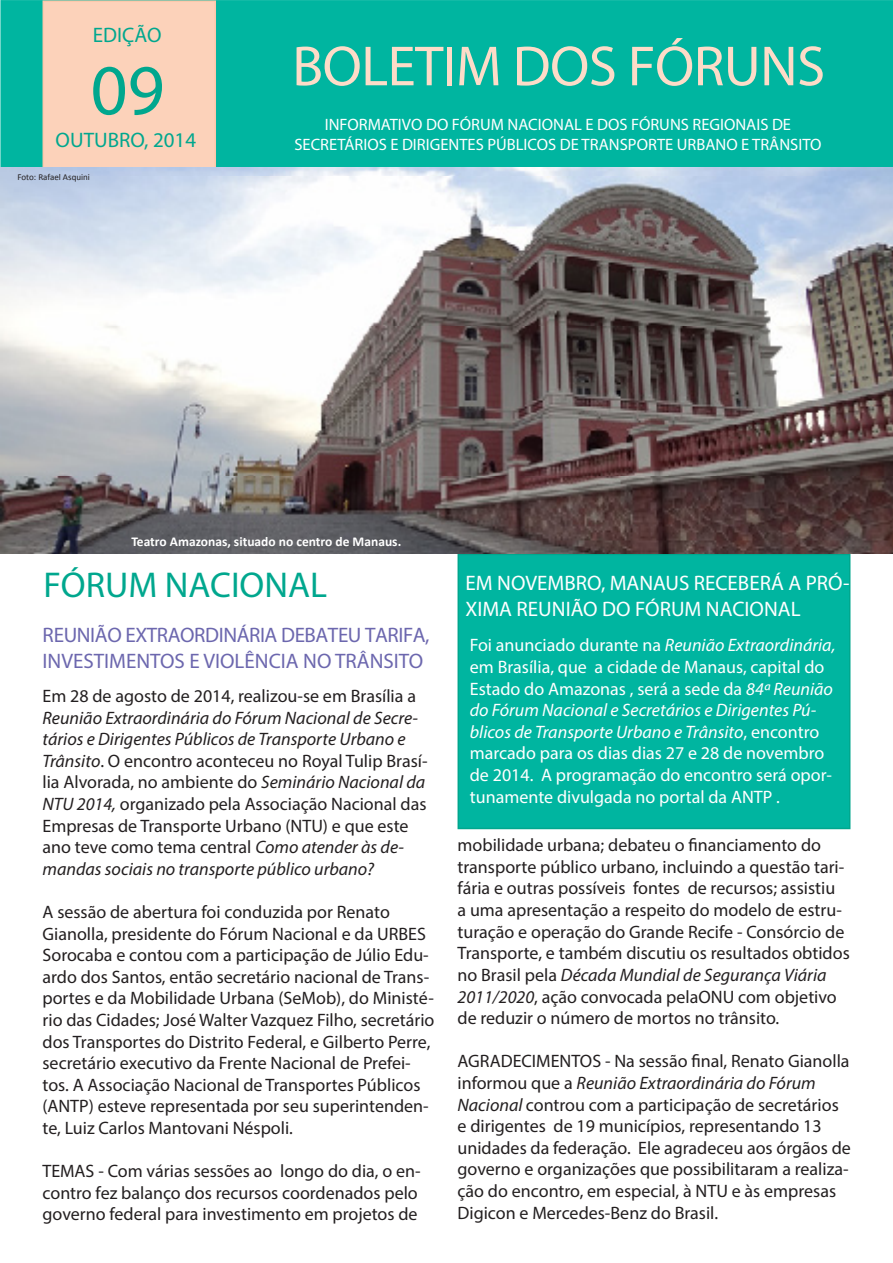
<style>
.page{position:relative;width:893px;height:1263px;background:#fff}
.page>*{position:absolute;margin:0;border:0;box-sizing:border-box;transform-origin:0 0}
.t1{font:72px "Myriad Pro";color:#00a78e}
.t2{font:57px "Myriad Pro";letter-spacing:-.01em;color:#fddcc8}
.t3{font:36px "Myriad Pro";color:#00a78e}
.t4{font:21px/25.2px "Myriad Pro";color:#fff}
.t5{font:21px "Myriad Pro";letter-spacing:-.02em;color:#6c67ae}
.t6{font:21px "Myriad Pro";color:#6c67ae}
.t7{font:21px "Myriad Pro";color:#00a78e}
.t8{font:18px/21.6px "Myriad Pro";color:#231f20}
.t9{font:18px/21.6px "Myriad Pro";color:#fff}
.t10{font:16.5px "Myriad Pro";color:#fff}
.t11{font:700 13.5px "Calibri";color:#fff}
.t12{font:9px "Calibri";color:#231f20}
.s1{font-style:italic}
</style>
<div class="page">
<div style="left:0;top:0;width:893px;height:167px;background:#00b5a0"></div>
<div style="left:43px;top:1px;width:172px;height:168px;background:#fcd2ba"></div>
<div style="left:43px;top:0;width:173px;height:170px;border:2px solid #fcc8ab"></div>
<div style="left:458px;top:554px;width:392px;height:275px;background:#00b5a0;border:2px solid #00a78e"></div>
<img style="left:0;top:167px;width:893px;height:387px">
<p class="t7" style="left:93px;top:22px;width:70px">EDIÇÃO</p>
<p class="t1" style="left:91px;top:46px;width:75px">09</p>
<p class="t7" style="left:56px;top:127px;width:142px">OUTUBRO, 2014</p>
<p class="t12" style="left:17px;top:171px;width:74px">Foto: Rafael Asquini</p>
<p class="t2" style="left:292px;top:31px;width:534px">BOLETIM DOS FÓRUNS</p>
<p class="t10" style="left:325px;top:114px;width:468px">INFORMATIVO DO FÓRUM NACIONAL E DOS FÓRUNS REGIONAIS DE</p>
<p class="t10" style="left:294px;top:134px;width:529px">SECRETÁRIOS E DIRIGENTES PÚBLICOS DE TRANSPORTE URBANO E TRÂNSITO</p>
<p class="t11" style="left:131px;top:533px;width:271px">Teatro Amazonas, situado no centro de Manaus.</p>
<p class="t3" style="left:43px;top:563px;width:285px">FÓRUM NACIONAL</p>
<p class="t5" style="left:43px;top:622px;width:389px">REUNIÃO EXTRAORDINÁRIA DEBATEU TARIFA,</p>
<p class="t6" style="left:43px;top:648px;width:382px">INVESTIMENTOS E VIOLÊNCIA NO TRÂNSITO</p>
<p class="t8" style="left:43px;top:685px;width:387px">Em 28 de agosto de 2014, realizou-se em Brasília a <span class="s1">Reunião Extraordinária do Fórum Nacional de Secre&shy;tários e Dirigentes Públicos de Transporte Urbano e Trânsito</span>. O encontro aconteceu no Royal Tulip Brasí&shy;lia Alvorada, no ambiente do <span class="s1">Seminário Nacional da NTU 2014,</span> organizado pela Associação Nacional das Empresas de Transporte Urbano (NTU) e que este ano teve como tema central <span class="s1">Como atender às de&shy;mandas sociais no transporte público urbano?</span></p>
<p class="t8" style="left:43px;top:901px;width:393px">A sessão de abertura foi conduzida por Renato Gianolla, presidente do Fórum Nacional e da URBES Sorocaba e contou com a participação de Júlio Edu&shy;ardo dos Santos, então secretário nacional de Trans&shy;portes e da Mobilidade Urbana (SeMob), do Ministé&shy;rio das Cidades; José Walter Vazquez Filho, secretário dos Transportes do Distrito Federal, e Gilberto Perre, secretário executivo da Frente Nacional de Prefei&shy;tos. A Associação Nacional de Transportes Públicos (ANTP) esteve representada por seu superintenden&shy;te, Luiz Carlos Mantovani Néspoli.</p>
<p class="t8" style="left:43px;top:1160px;width:380px">TEMAS - Com várias sessões ao longo do dia, o en&shy;contro fez balanço dos recursos coordenados pelo governo federal para investimento em projetos de</p>
<p class="t4" style="left:466px;top:570px;width:385px">EM NOVEMBRO, MANAUS RECEBERÁ A PRÓ-<br>XIMA REUNIÃO DO FÓRUM NACIONAL</p>
<p class="t9" style="left:470px;top:634px;width:367px">Foi anunciado durante na <span class="s1">Reunião Extraordinária, </span>em Brasília, que a cidade de Manaus, capital do Estado do Amazonas , será a sede da <span class="s1">84ª Reunião do Fórum Nacional e Secretários e Dirigentes Pú&shy;blicos de Transporte Urbano e Trânsito</span>, encontro marcado para os dias dias 27 e 28 de novembro de 2014. A programação do encontro será opor&shy;tunamente divulgada no portal da ANTP .</p>
<p class="t8" style="left:458px;top:834px;width:394px">mobilidade urbana; debateu o financiamento do transporte público urbano, incluindo a questão tari&shy;fária e outras possíveis fontes de recursos; assistiu<br>a uma apresentação a respeito do modelo de estru&shy;turação e operação do Grande Recife - Consórcio de Transporte, e também discutiu os resultados obtidos no Brasil pela <span class="s1">Década Mundial de Segurança Viária 2011/2020</span>, ação convocada pelaONU com objetivo de reduzir o número de mortos no trânsito.</p>
<p class="t8" style="left:458px;top:1050px;width:395px">AGRADECIMENTOS - Na sessão final, Renato Gianolla informou que a <span class="s1">Reunião Extraordinária do Fórum Nacional</span> controu com a participação de secretários e dirigentes de 19 municípios, representando 13 unidades da federação. Ele agradeceu aos órgãos de governo e organizações que possibilitaram a realiza&shy;ção do encontro, em especial, à NTU e às empresas Digicon e Mercedes-Benz do Brasil.</p>
</div>
